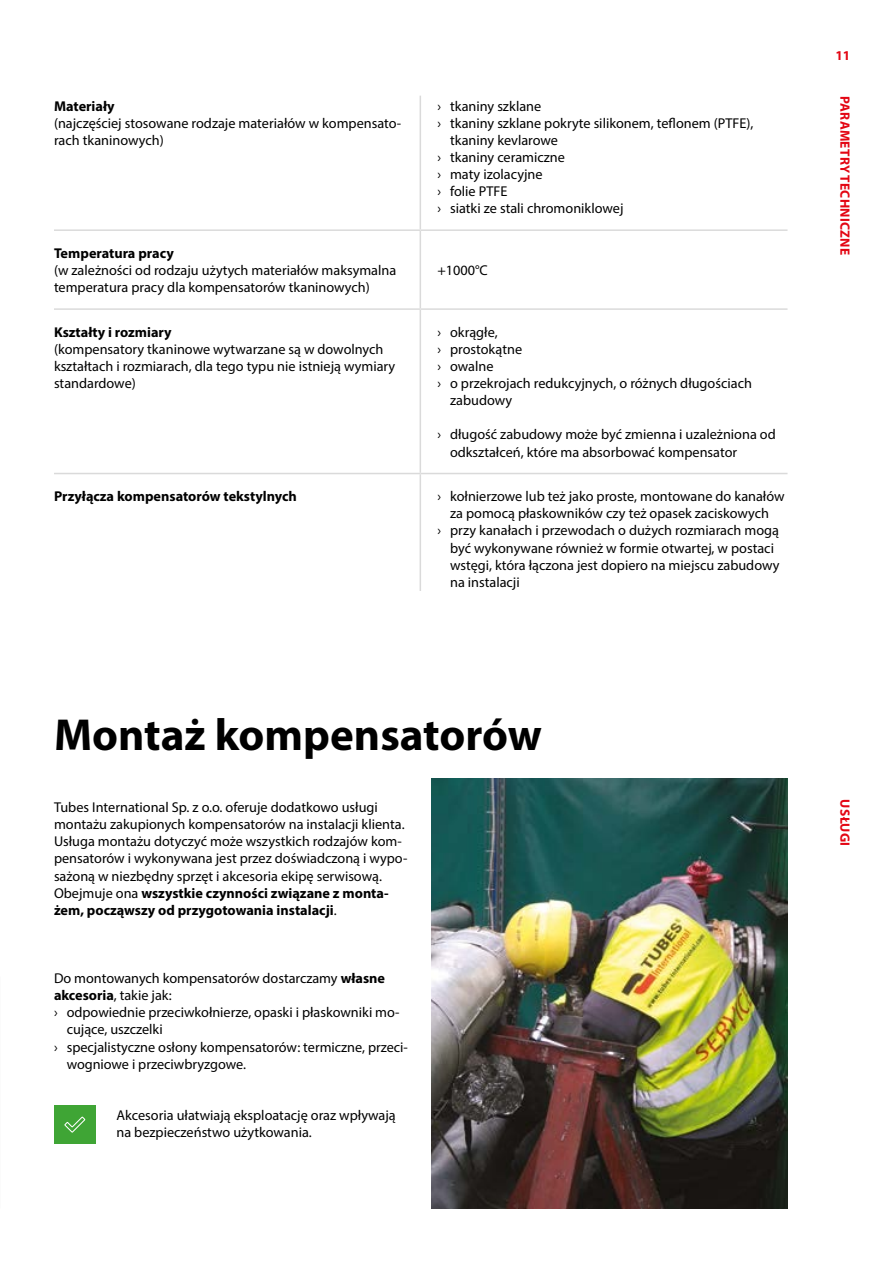
<style>
.page{position:relative;width:893px;height:1263px;background:#fff}
.page>*{position:absolute;margin:0;border:0;box-sizing:border-box;transform-origin:0 0}
.t1{font:700 45px "Myriad Pro";color:#000}
.t2{font:14.25px/17.1px "Myriad Pro";color:#000}
.t3{font:700 14.25px "Myriad Pro";color:#000}
.t4{font:700 13.5px "Myriad Pro";letter-spacing:.02em;color:#e30613}
.s1{font-weight:700}
</style>
<div class="page">
<hr style="left:420px;top:96px;width:1px;height:133px;background:#dadada">
<hr style="left:54px;top:229px;width:366px;height:2px;background:#dadada">
<hr style="left:420px;top:229px;width:367px;height:2px;background:#dadada">
<hr style="left:420px;top:231px;width:1px;height:77px;background:#dadada">
<hr style="left:420px;top:310px;width:1px;height:163px;background:#dadada">
<hr style="left:420px;top:474px;width:1px;height:117px;background:#dadada">
<hr style="left:54px;top:308px;width:366px;height:2px;background:#dadada">
<hr style="left:420px;top:308px;width:367px;height:2px;background:#dadada">
<hr style="left:54px;top:473px;width:366px;height:1px;background:#dadada">
<hr style="left:420px;top:473px;width:367px;height:1px;background:#dadada">
<img style="left:431px;top:778px;width:356px;height:430px">
<div style="left:54px;top:1105px;width:42px;height:39px;background:#3fa535"></div>
<svg style="left:64px;top:1116px;width:22px;height:17px"></svg>
<p class="t3" style="left:54px;top:96px;width:62px">Materiały</p>
<p class="t2" style="left:54px;top:114px;width:349px">(najczęściej stosowane rodzaje materiałów w kompensato&shy;rach tkaninowych)</p>
<p class="t2" style="left:437px;top:97px;width:105px">› tkaniny szklane</p>
<p class="t2" style="left:437px;top:114px;width:318px">› tkaniny szklane pokryte silikonem, teflonem (PTFE),</p>
<p class="t2" style="left:450px;top:131px;width:109px">tkaniny kevlarowe</p>
<p class="t2" style="left:437px;top:148px;width:129px">› tkaniny ceramiczne</p>
<p class="t2" style="left:437px;top:165px;width:107px">› maty izolacyjne</p>
<p class="t2" style="left:437px;top:183px;width:72px">› folie PTFE</p>
<p class="t2" style="left:437px;top:200px;width:188px">› siatki ze stali chromoniklowej</p>
<p class="t3" style="left:54px;top:244px;width:121px">Temperatura pracy</p>
<p class="t2" style="left:54px;top:261px;width:344px">(w zależności od rodzaju użytych materiałów maksymalna temperatura pracy dla kompensatorów tkaninowych)</p>
<p class="t2" style="left:437px;top:261px;width:52px">+1000°C</p>
<p class="t3" style="left:54px;top:323px;width:119px">Kształty i rozmiary</p>
<p class="t2" style="left:54px;top:340px;width:343px">(kompensatory tkaninowe wytwarzane są w dowolnych kształtach i rozmiarach, dla tego typu nie istnieją wymiary standardowe)</p>
<p class="t2" style="left:437px;top:323px;width:62px">› okrągłe,</p>
<p class="t2" style="left:437px;top:340px;width:86px">› prostokątne</p>
<p class="t2" style="left:437px;top:357px;width:58px">› owalne</p>
<p class="t2" style="left:437px;top:375px;width:316px">› o przekrojach redukcyjnych, o różnych długościach</p>
<p class="t2" style="left:450px;top:392px;width:64px">zabudowy</p>
<p class="t2" style="left:450px;top:426px;width:327px;text-indent:-13px">› długość zabudowy może być zmienna i uzależniona od odkształceń, które ma absorbować kompensator</p>
<p class="t3" style="left:54px;top:487px;width:244px">Przyłącza kompensatorów tekstylnych</p>
<p class="t2" style="left:437px;top:488px;width:349px">› kołnierzowe lub też jako proste, montowane do kanałów</p>
<p class="t2" style="left:450px;top:505px;width:321px">za pomocą płaskowników czy też opasek zaciskowych</p>
<p class="t2" style="left:437px;top:522px;width:343px">› przy kanałach i przewodach o dużych rozmiarach mogą</p>
<p class="t2" style="left:450px;top:539px;width:325px">być wykonywane również w formie otwartej, w postaci</p>
<p class="t2" style="left:450px;top:556px;width:331px">wstęgi, która łączona jest dopiero na miejscu zabudowy</p>
<p class="t2" style="left:450px;top:573px;width:71px">na instalacji</p>
<h1 class="t1" style="left:54px;top:705px;width:489px">Montaż kompensatorów</h1>
<p class="t2" style="left:54px;top:798px;width:355px">Tubes International Sp. z o.o. oferuje dodatkowo usługi montażu zakupionych kompensatorów na instalacji klienta.<br>Usługa montażu dotyczyć może wszystkich rodzajów kom&shy;pensatorów i wykonywana jest przez doświadczoną i wypo&shy;sażoną w niezbędny sprzęt i akcesoria ekipę serwisową.<br>Obejmuje ona <span class="s1">wszystkie czynności związane z monta&shy;żem, począwszy od przygotowania instalacji</span>.</p>
<p class="t2" style="left:54px;top:969px;width:332px">Do montowanych kompensatorów dostarczamy <span class="s1">własne</span></p>
<p class="t2" style="left:54px;top:987px;width:119px"><span class="s1">akcesoria</span>, takie jak:</p>
<p class="t2" style="left:54px;top:1004px;width:347px">› odpowiednie przeciwkołnierze, opaski i płaskowniki mo-</p>
<p class="t2" style="left:67px;top:1021px;width:97px">cujące, uszczelki</p>
<p class="t2" style="left:54px;top:1038px;width:355px">› specjalistyczne osłony kompensatorów: termiczne, przeci-</p>
<p class="t2" style="left:67px;top:1055px;width:181px">wogniowe i przeciwbryzgowe.</p>
<p class="t2" style="left:117px;top:1106px;width:281px">Akcesoria ułatwiają eksploatację oraz wpływają na bezpieczeństwo użytkowania.</p>
<p class="t4" style="left:835px;top:46px;width:16px">11</p>
<p class="t4" style="left:854px;top:96px;width:161px;rotate:90deg">PARAMETRY TECHNICZNE</p>
<p class="t4" style="left:854px;top:799px;width:48px;rotate:90deg">USŁUGI</p>
</div>
